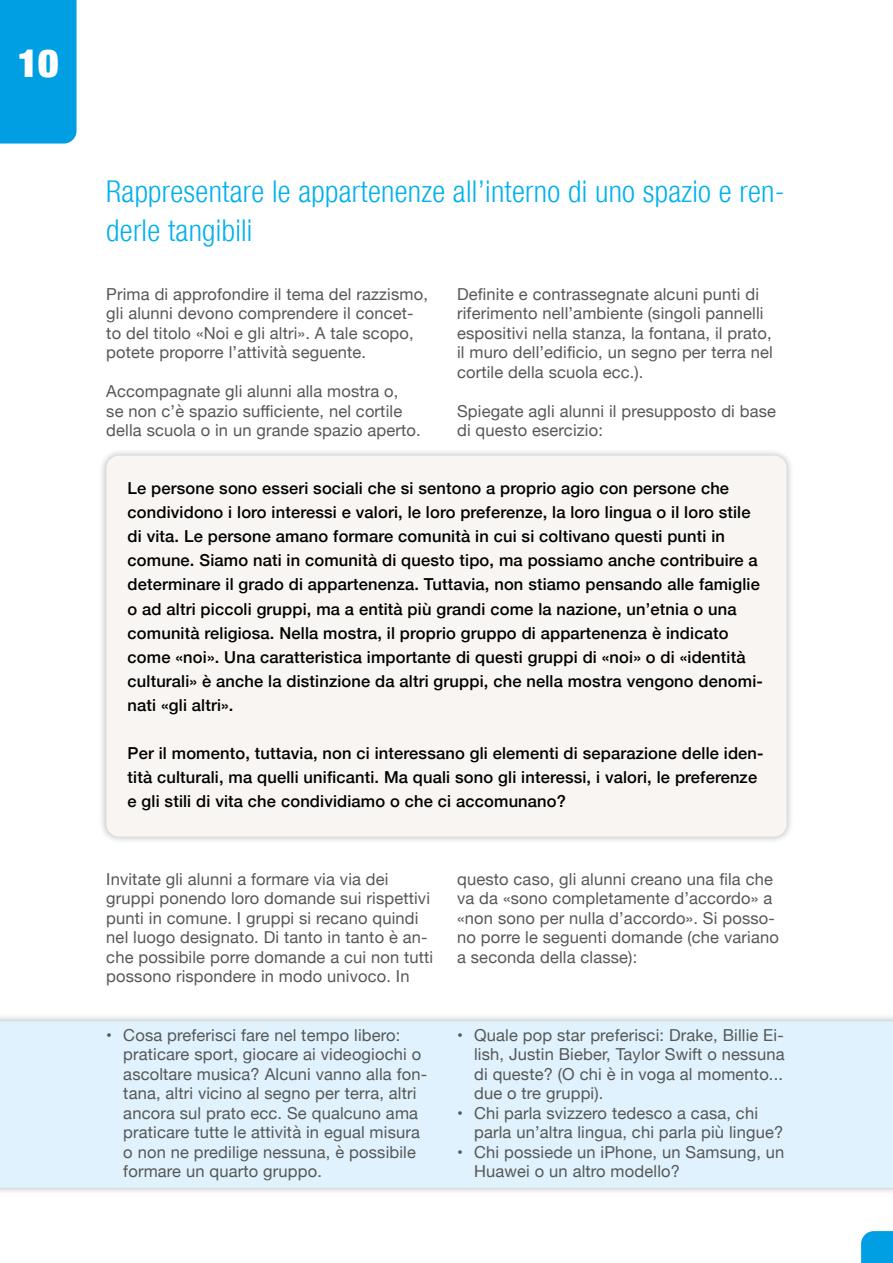
<style>
.page{position:relative;width:893px;height:1263px;background:#fff}
.page>*{position:absolute;margin:0;border:0;box-sizing:border-box;transform-origin:0 0}
.t1{font:900 expanded 39px "Helvetica Neue";color:#fff}
.t2{font:300 condensed 30px/39px "Helvetica Neue";letter-spacing:.01em;color:#00b1eb}
.t3{font:16.5px/19.5px "Helvetica Neue";letter-spacing:.01em;color:#575756}
.t4{font:500 16.5px/24px "Helvetica Neue";letter-spacing:.01em;color:#000}
</style>
<div class="page">
<div style="left:0;top:0;width:77px;height:144px;background:#009fe3"></div>
<svg style="left:861px;top:1231px;width:32px;height:32px"></svg>
<div style="left:0;top:1013px;width:893px;height:182px;background:#000;opacity:.3"></div>
<div style="left:0;top:1021px;width:893px;height:167px;background:#dff2fd"></div>
<div style="left:99px;top:448px;width:695px;height:396px;background:#000;opacity:.3"></div>
<div style="left:106px;top:456px;width:681px;height:381px;background:#f8f5f2;border-radius:13px"></div>
<h1 class="t1" style="left:18px;top:44px;width:42px">10</h1>
<h2 class="t2" style="left:106px;top:174px;width:680px">Rappresentare le appartenenze all’interno di uno spazio e ren&shy;derle tangibili</h2>
<p class="t3" style="left:106px;top:285px;width:323px">Prima di approfondire il tema del razzismo, gli alunni devono comprendere il concet&shy;to del titolo «Noi e gli altri». A tale scopo, potete proporre l’attività seguente.</p>
<p class="t3" style="left:106px;top:382px;width:316px">Accompagnate gli alunni alla mostra o,<br>se non c’è spazio sufficiente, nel cortile della scuola o in un grande spazio aperto.</p>
<p class="t3" style="left:457px;top:285px;width:317px">Definite e contrassegnate alcuni punti di riferimento nell’ambiente (singoli pannelli espositivi nella stanza, la fontana, il prato, il muro dell’edificio, un segno per terra nel cortile della scuola ecc.).</p>
<p class="t3" style="left:457px;top:402px;width:320px">Spiegate agli alunni il presupposto di base di questo esercizio:</p>
<p class="t4" style="left:128px;top:475px;width:637px">Le persone sono esseri sociali che si sentono a proprio agio con persone che condividono i loro interessi e valori, le loro preferenze, la loro lingua o il loro stile di vita. Le persone amano formare comunità in cui si coltivano questi punti in comune. Siamo nati in comunità di questo tipo, ma possiamo anche contribuire a determinare il grado di appartenenza. Tuttavia, non stiamo pensando alle famiglie o ad altri piccoli gruppi, ma a entità più grandi come la nazione, un’etnia o una comunità religiosa. Nella mostra, il proprio gruppo di appartenenza è indicato come «noi». Una caratteristica importante di questi gruppi di «noi» o di «identità culturali» è anche la distinzione da altri gruppi, che nella mostra vengono denomi&shy;nati «gli altri».</p>
<p class="t4" style="left:128px;top:739px;width:638px">Per il momento, tuttavia, non ci interessano gli elementi di separazione delle iden&shy;tità culturali, ma quelli unificanti. Ma quali sono gli interessi, i valori, le preferenze e gli stili di vita che condividiamo o che ci accomunano?</p>
<p class="t3" style="left:106px;top:870px;width:328px">Invitate gli alunni a formare via via dei gruppi ponendo loro domande sui rispettivi punti in comune. I gruppi si recano quindi nel luogo designato. Di tanto in tanto è an&shy;che possibile porre domande a cui non tutti possono rispondere in modo univoco. In</p>
<p class="t3" style="left:123px;top:1026px;width:305px;text-indent:-17px">• Cosa preferisci fare nel tempo libero: praticare sport, giocare ai videogiochi o ascoltare musica? Alcuni vanno alla fon&shy;tana, altri vicino al segno per terra, altri ancora sul prato ecc. Se qualcuno ama praticare tutte le attività in egual misura o non ne predilige nessuna, è possibile formare un quarto gruppo.</p>
<p class="t3" style="left:457px;top:870px;width:323px">questo caso, gli alunni creano una fila che va da «sono completamente d’accordo» a «non sono per nulla d’accordo». Si posso&shy;no porre le seguenti domande (che variano a seconda della classe):</p>
<p class="t3" style="left:474px;top:1026px;width:312px;text-align:justify;text-indent:-17px">• Quale pop star preferisci: Drake, Billie Ei&shy;lish, Justin Bieber, Taylor Swift o nessuna di queste? (O chi è in voga al momento... due o tre gruppi).</p>
<p class="t3" style="left:474px;top:1104px;width:311px;text-indent:-17px">• Chi parla svizzero tedesco a casa, chi parla un’altra lingua, chi parla più lingue?</p>
<p class="t3" style="left:474px;top:1143px;width:312px;text-indent:-17px">• Chi possiede un iPhone, un Samsung, un<br>Huawei o un altro modello?</p>
</div>
